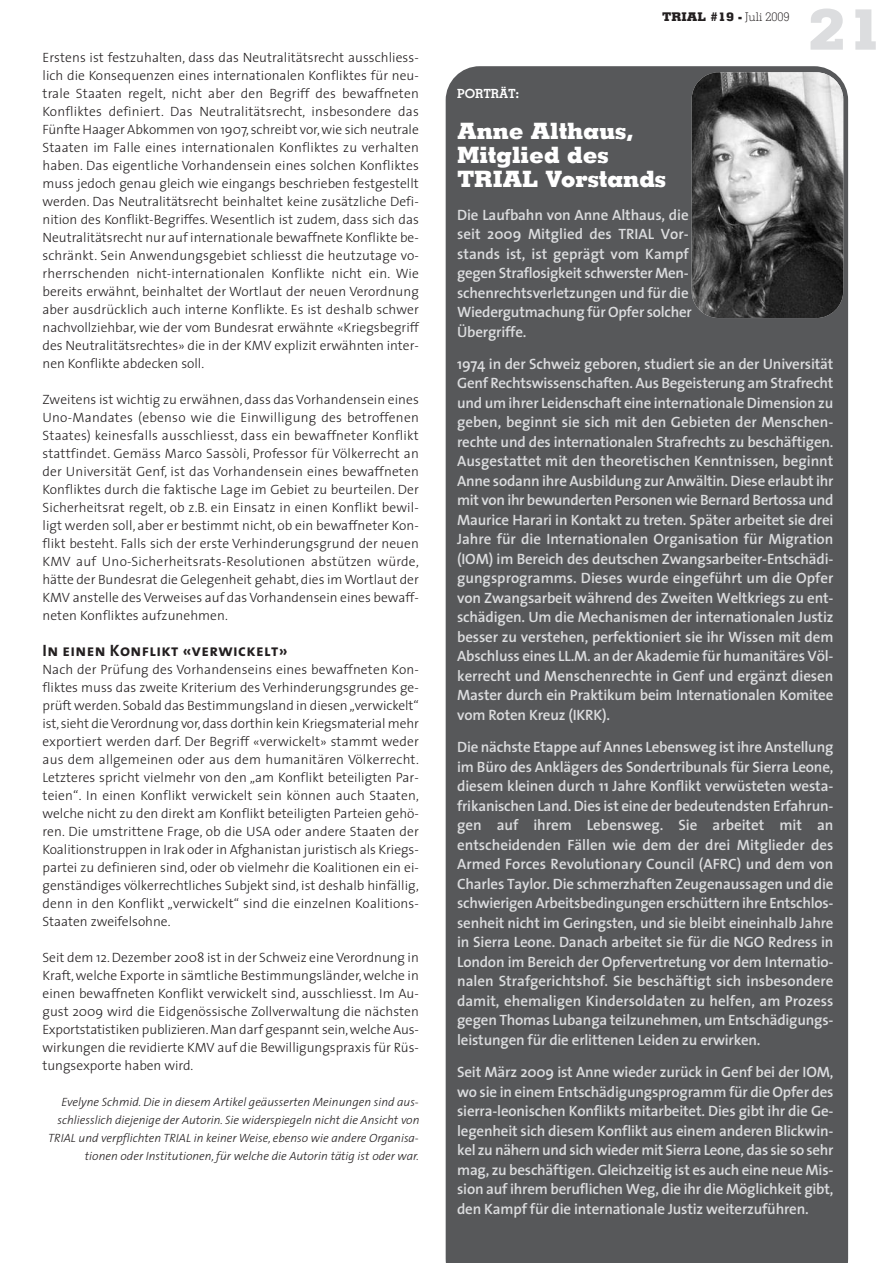
<style>
.page{position:relative;width:893px;height:1263px;background:#fff}
.page>*{position:absolute;margin:0;border:0;box-sizing:border-box;transform-origin:0 0}
.t1{font:800 57px "Memphis LT Std";color:#dcdddf}
.t2{font:800 22.5px/24px "Memphis LT Std";letter-spacing:-.015em;color:#fff}
.t3{font:16.5px "The Sans Bold Caps";letter-spacing:.025em;color:#231f20}
.t4{font:600 15px/19.5px "The Sans";letter-spacing:-.01em;color:#dcdddf;text-align:justify}
.t5{font:300 13.5px/18px "The Sans";color:#231f20;text-align:justify}
.t6{font:700 12.6px "Memphis LT Std";letter-spacing:-.01em;color:#fff}
.t7{font:italic 300 12px/18px "The Sans";color:#231f20;text-align:right}
.t8{font:800 12px "Memphis LT Std";color:#231f20}
.s1{font-weight:300}
</style>
<div class="page">
<div style="left:446px;top:66px;width:402px;height:1197px;background:#57585a"></div>
<img style="left:692px;top:72px;width:151px;height:246px;border-radius:27px">
<p class="t5" style="left:43px;top:49px;width:378px">Erstens ist festzuhalten, dass das Neutralitätsrecht ausschliess-</p>
<p class="t5" style="left:43px;top:67px;width:378px">lich die Konsequenzen eines internationalen Konfliktes für neu&shy;trale Staaten regelt, nicht aber den Begriff des bewaffneten Konfliktes definiert. Das Neutralitätsrecht, insbesondere das Fünfte Haager Abkommen von 1907, schreibt vor,wie sich neutrale Staaten im Falle eines internationalen Konfliktes zu verhalten haben. Das eigentliche Vorhandensein eines solchen Konfliktes muss jedoch genau gleich wie eingangs beschrieben festgestellt werden. Das Neutralitätsrecht beinhaltet keine zusätzliche Defi&shy;nition des Konflikt-Begriffes. Wesentlich ist zudem, dass sich das Neutralitätsrecht nur auf internationale bewaffnete Konflikte be&shy;schränkt. Sein Anwendungsgebiet schliesst die heutzutage vo&shy;rherrschenden nicht-internationalen Konflikte nicht ein. Wie bereits erwähnt, beinhaltet der Wortlaut der neuen Verordnung aber ausdrücklich auch interne Konflikte. Es ist deshalb schwer nachvollziehbar, wie der vom Bundesrat erwähnte «Kriegsbegriff des Neutralitätsrechtes» die in der KMV explizit erwähnten inter&shy;nen Konflikte abdecken soll.</p>
<p class="t5" style="left:43px;top:391px;width:378px">Zweitens ist wichtig zu erwähnen, dass das Vorhandensein eines Uno-Mandates (ebenso wie die Einwilligung des betroffenen Staates) keinesfalls ausschliesst, dass ein bewaffneter Konflikt stattfindet. Gemäss Marco Sassòli, Professor für Völkerrecht an der Universität Genf, ist das Vorhandensein eines bewaffneten Konfliktes durch die faktische Lage im Gebiet zu beurteilen. Der Sicherheitsrat regelt, ob z.B. ein Einsatz in einen Konflikt bewil&shy;ligt werden soll, aber er bestimmt nicht, ob ein bewaffneter Kon&shy;flikt besteht. Falls sich der erste Verhinderungsgrund der neuen KMV auf Uno-Sicherheitsrats-Resolutionen abstützen würde, hätte der Bundesrat die Gelegenheit gehabt, dies imWortlaut der KMV anstelle des Verweises auf das Vorhandensein eines bewaff&shy;neten Konfliktes aufzunehmen.</p>
<p class="t3" style="left:43px;top:644px;width:246px">In einen Konflikt «verwickelt»</p>
<p class="t5" style="left:43px;top:661px;width:378px">Nach der Prüfung des Vorhandenseins eines bewaffneten Kon&shy;fliktes muss das zweite Kriterium des Verhinderungsgrundes ge&shy;prüft werden. Sobald das Bestimmungsland in diesen„verwickelt“ ist, sieht dieVerordnung vor,dass dorthin kein Kriegsmaterial mehr exportiert werden darf. Der Begriff «verwickelt» stammt weder aus dem allgemeinen oder aus dem humanitären Völkerrecht.<br>Letzteres spricht vielmehr von den „am Konflikt beteiligten Par&shy;teien“. In einen Konflikt verwickelt sein können auch Staaten, welche nicht zu den direkt am Konflikt beteiligten Parteien gehö&shy;ren. Die umstrittene Frage, ob die USA oder andere Staaten der Koalitionstruppen in Irak oder in Afghanistan juristisch als Kriegs&shy;partei zu definieren sind, oder ob vielmehr die Koalitionen ein ei&shy;genständiges völkerrechtliches Subjekt sind, ist deshalb hinfällig, denn in den Konflikt „verwickelt“ sind die einzelnen Koalitions-Staaten zweifelsohne.</p>
<p class="t5" style="left:43px;top:949px;width:378px">Seit dem 12.Dezember 2008 ist in der Schweiz eineVerordnung in Kraft,welche Exporte in sämtliche Bestimmungsländer,welche in einen bewaffneten Konflikt verwickelt sind, ausschliesst. Im Au&shy;gust 2009 wird die Eidgenössische Zollverwaltung die nächsten Exportstatistiken publizieren.Man darf gespannt sein,welche Aus&shy;wirkungen die revidierte KMV auf die Bewilligungspraxis für Rüs&shy;tungsexporte haben wird.</p>
<p class="t7" style="left:48px;top:1094px;width:373px">Evelyne Schmid. Die in diesem Artikel geäusserten Meinungen sind aus&shy;schliesslich diejenige der Autorin. Sie widerspiegeln nicht die Ansicht von TRIAL und verpflichten TRIAL in keiner Weise, ebenso wie andere Organisa&shy;tionen oder Institutionen, für welche die Autorin tätig ist oder war.</p>
<p class="t8" style="left:662px;top:12px;width:129px">TRIAL #19 - <span class="s1">Juli 2009</span></p>
<h1 class="t1" style="left:808px;top:8px;width:78px">21</h1>
<p class="t6" style="left:457px;top:89px;width:63px">PORTRÄT:</p>
<h2 class="t2" style="left:457px;top:122px;width:211px">Anne Althaus,<br>Mitglied des<br>TRIAL Vorstands</h2>
<p class="t4" style="left:457px;top:206px;width:236px;text-align:left">Die Laufbahn von Anne Althaus, die seit 2009 Mitglied des TRIAL Vor&shy;stands ist, ist geprägt vom Kampf gegen Straflosigkeit schwerster Men&shy;schenrechtsverletzungen und für die<br>Wiedergutmachung für Opfer solcher<br>Übergriffe.</p>
<p class="t4" style="left:457px;top:356px;width:378px">1974 in der Schweiz geboren, studiert sie an der Universität Genf Rechtswissenschaften. Aus Begeisterung am Strafrecht und um ihrer Leidenschaft eine internationale Dimension zu geben, beginnt sie sich mit den Gebieten der Menschen&shy;rechte und des internationalen Strafrechts zu beschäftigen.<br>Ausgestattet mit den theoretischen Kenntnissen, beginnt Anne sodann ihre Ausbildung zur Anwältin. Diese erlaubt ihr mit von ihr bewunderten Personen wie Bernard Bertossa und Maurice Harari in Kontakt zu treten. Später arbeitet sie drei Jahre für die Internationalen Organisation für Migration (IOM) im Bereich des deutschen Zwangsarbeiter-Entschädi&shy;gungsprogramms. Dieses wurde eingeführt um die Opfer von Zwangsarbeit während des Zweiten Weltkriegs zu ent&shy;schädigen. Um die Mechanismen der internationalen Justiz besser zu verstehen, perfektioniert sie ihr Wissen mit dem Abschluss eines LL.M. an der Akademie für humanitäres Völ&shy;kerrecht und Menschenrechte in Genf und ergänzt diesen Master durch ein Praktikum beim Internationalen Komitee vom Roten Kreuz (IKRK).</p>
<p class="t4" style="left:457px;top:739px;width:378px">Die nächste Etappe auf Annes Lebensweg ist ihre Anstellung im Büro des Anklägers des Sondertribunals für Sierra Leone, diesem kleinen durch 11 Jahre Konflikt verwüsteten westa&shy;frikanischen Land. Dies ist eine der bedeutendsten Erfahrun&shy;gen auf ihrem Lebensweg. Sie arbeitet mit an entscheidenden Fällen wie dem der drei Mitglieder des Armed Forces Revolutionary Council (AFRC) und dem von Charles Taylor. Die schmerzhaften Zeugenaussagen und die schwierigen Arbeitsbedingungen erschüttern ihre Entschlos&shy;senheit nicht im Geringsten, und sie bleibt eineinhalb Jahre in Sierra Leone. Danach arbeitet sie für die NGO Redress in London im Bereich der Opfervertretung vor dem Internatio&shy;nalen Strafgerichtshof. Sie beschäftigt sich insbesondere damit, ehemaligen Kindersoldaten zu helfen, am Prozess gegen Thomas Lubanga teilzunehmen, um Entschädigungs&shy;leistungen für die erlittenen Leiden zu erwirken.</p>
<p class="t4" style="left:457px;top:1064px;width:378px">Seit März 2009 ist Anne wieder zurück in Genf bei der IOM, wo sie in einem Entschädigungsprogramm für die Opfer des sierra-leonischen Konflikts mitarbeitet. Dies gibt ihr die Ge&shy;legenheit sich diesem Konflikt aus einem anderen Blickwin&shy;kel zu nähern und sich wieder mit Sierra Leone, das sie so sehr mag, zu beschäftigen. Gleichzeitig ist es auch eine neue Mis&shy;sion auf ihrem beruflichen Weg, die ihr die Möglichkeit gibt, den Kampf für die internationale Justiz weiterzuführen.</p>
</div>
